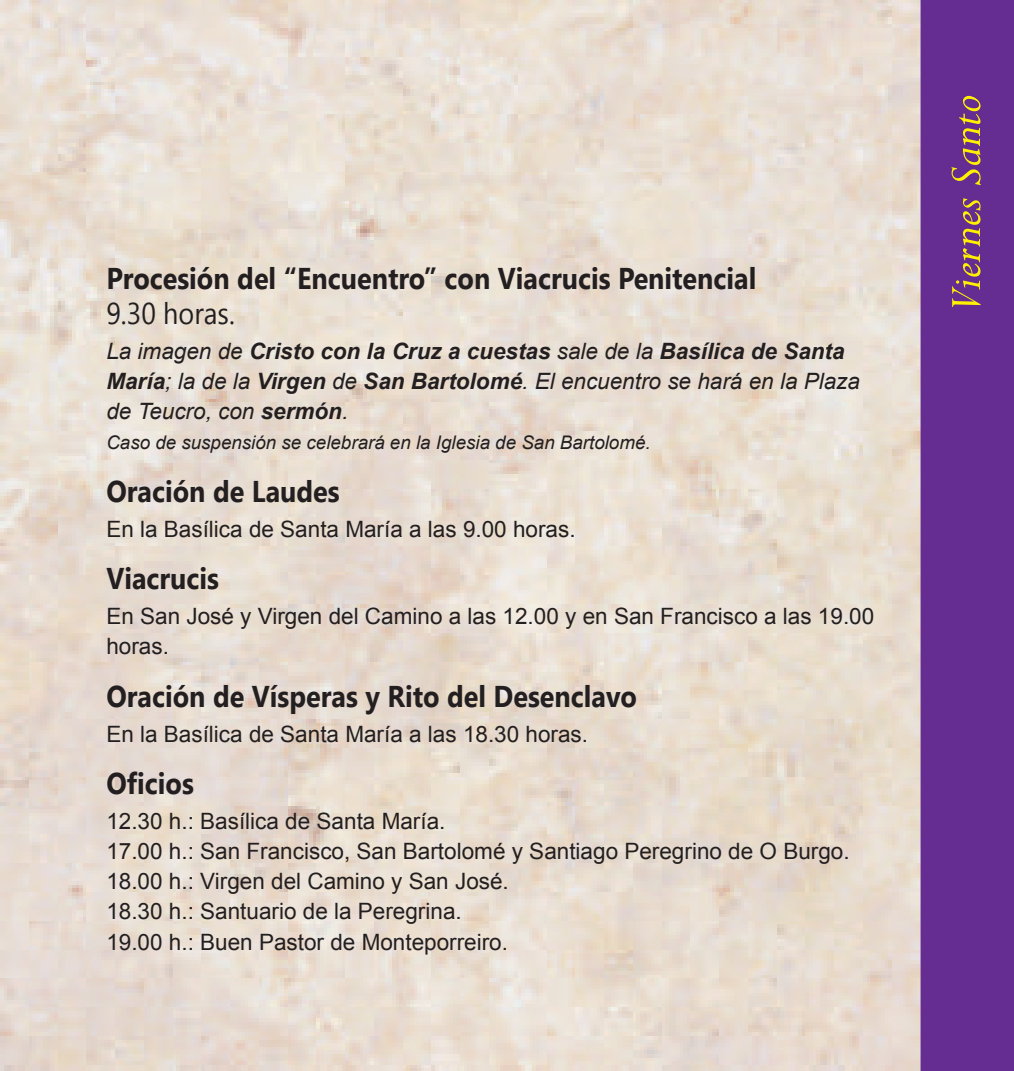
<style>
.page{position:relative;width:1014px;height:1071px;background:#fff}
.page>*{position:absolute;margin:0;border:0;box-sizing:border-box;transform-origin:0 0}
.t1{font:italic 50px "Perpetua";color:#fff101}
.t2{font:700 30px "Nirmala UI";color:#231f20;scale:.9 1}
.t3{font:30px "Nirmala UI";color:#231f20;scale:.9 1}
.t4{font:22.5px/30px "Arial";color:#231f20}
.t5{font:italic 22.5px/30px "Arial";color:#231f20}
.t6{font:italic 18.75px "Arial";color:#231f20}
.s1{font-weight:700}
</style>
<div class="page">
<img style="left:0;top:0;width:920px;height:1070px">
<div style="left:920px;top:0;width:93px;height:1070px;background:#652d91"></div>
<h2 class="t2" style="left:106px;top:255px;width:723px">Procesión del “Encuentro” con Viacrucis Penitencial</h2>
<h2 class="t3" style="left:106px;top:290px;width:144px">9.30 horas.</h2>
<p class="t5" style="left:106px;top:336px;width:755px">La imagen de <span class="s1">Cristo con la Cruz a cuestas</span> sale de la <span class="s1">Basílica de Santa<br>María</span>; la de la <span class="s1">Virgen</span> de <span class="s1">San Bartolomé</span>. El encuentro se hará en la Plaza de Teucro, con <span class="s1">sermón</span>.</p>
<p class="t6" style="left:106px;top:430px;width:546px">Caso de suspensión se celebrará en la Iglesia de San Bartolomé.</p>
<h2 class="t2" style="left:106px;top:467px;width:261px">Oración de Laudes</h2>
<p class="t4" style="left:106px;top:514px;width:471px">En la Basílica de Santa María a las 9.00 horas.</p>
<h2 class="t2" style="left:106px;top:555px;width:127px">Viacrucis</h2>
<p class="t4" style="left:106px;top:601px;width:769px">En San José y Virgen del Camino a las 12.00 y en San Francisco a las 19.00 horas.</p>
<h2 class="t2" style="left:106px;top:672px;width:591px">Oración de Vísperas y Rito del Desenclavo</h2>
<p class="t4" style="left:106px;top:719px;width:483px">En la Basílica de Santa María a las 18.30 horas.</p>
<h2 class="t2" style="left:106px;top:760px;width:99px">Oficios</h2>
<p class="t4" style="left:106px;top:806px;width:744px">12.30 h.: Basílica de Santa María.<br>17.00 h.: San Francisco, San Bartolomé y Santiago Peregrino de O Burgo.<br>18.00 h.: Virgen del Camino y San José.<br>18.30 h.: Santuario de la Peregrina.<br>19.00 h.: Buen Pastor de Monteporreiro.</p>
<h1 class="t1" style="left:934px;top:313px;width:220px;rotate:-90deg">Viernes Santo</h1>
</div>
